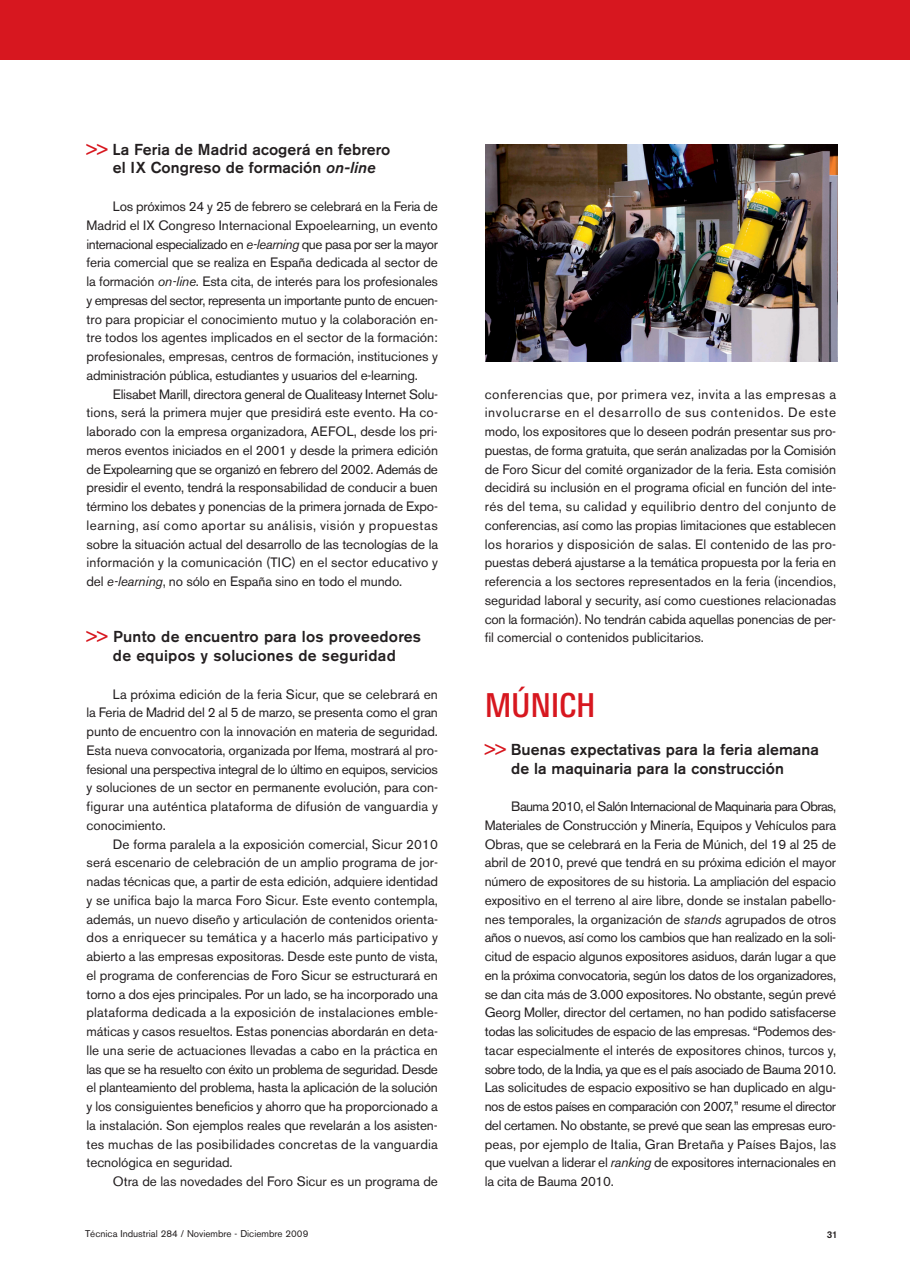
<style>
.page{position:relative;width:910px;height:1280px;background:#fff}
.page>*{position:absolute;margin:0;border:0;box-sizing:border-box;transform-origin:0 0}
.t1{font:500 condensed 33px "LT Univers";letter-spacing:-.01em;color:#d7171f}
.t2{font:500 15.75px/18.8px "Akzidenz Grotesk BE";letter-spacing:.005em;color:#231f20;text-align:center}
.t3{font:13.5px/18.8px "Akzidenz Grotesk BE";letter-spacing:-.005em;color:#231f20;text-align:justify}
.t4{font:9.75px "Akzidenz Grotesk BE";color:#231f20}
.t5{font:500 9.75px "Akzidenz Grotesk BE";color:#231f20}
.s1{color:#d7171f}
.s2{font-style:italic}
</style>
<div class="page">
<div style="left:0;top:0;width:910px;height:60px;background:#d7171f"></div>
<img style="left:485px;top:145px;width:353px;height:216px">
<p class="t2" style="left:113px;top:141px;width:279px;text-align:left;text-indent:-26px"><span class="s1">&gt;&gt;</span> La Feria de Madrid acogerá en febrero el IX Congreso de formación <span class="s2">on-line</span></p>
<p class="t3" style="left:87px;top:198px;width:353px;text-indent:26px">Los próximos 24 y 25 de febrero se celebrará en la Feria de Madrid el IX Congreso Internacional Expoelearning, un evento internacional especializado en <span class="s2">e-learning</span> que pasa por ser la mayor feria comercial que se realiza en España dedicada al sector de la formación <span class="s2">on-line</span>. Esta cita, de interés para los profesionales y empresas del sector, representa un importante punto de encuen&shy;tro para propiciar el conocimiento mutuo y la colaboración en&shy;tre todos los agentes implicados en el sector de la formación: profesionales, empresas, centros de formación, instituciones y administración pública, estudiantes y usuarios del e-learning.</p>
<p class="t3" style="left:87px;top:386px;width:353px;text-indent:26px">Elisabet Marill, directora general de Qualiteasy Internet Solu&shy;tions, será la primera mujer que presidirá este evento. Ha co&shy;laborado con la empresa organizadora, AEFOL, desde los pri&shy;meros eventos iniciados en el 2001 y desde la primera edición de Expolearning que se organizó en febrero del 2002. Además de presidir el evento, tendrá la responsabilidad de conducir a buen término los debates y ponencias de la primera jornada de Expo&shy;learning, así como aportar su análisis, visión y propuestas sobre la situación actual del desarrollo de las tecnologías de la información y la comunicación (TIC) en el sector educativo y del <span class="s2">e-learning</span>, no sólo en España sino en todo el mundo.</p>
<p class="t2" style="left:87px;top:629px;width:336px"><span class="s1">&gt;&gt;</span> Punto de encuentro para los proveedores de equipos y soluciones de seguridad</p>
<p class="t3" style="left:87px;top:686px;width:353px;text-indent:26px">La próxima edición de la feria Sicur, que se celebrará en la Feria de Madrid del 2 al 5 de marzo, se presenta como el gran punto de encuentro con la innovación en materia de seguridad.<br>Esta nueva convocatoria, organizada por Ifema, mostrará al pro&shy;fesional una perspectiva integral de lo último en equipos, servicios y soluciones de un sector en permanente evolución, para con&shy;figurar una auténtica plataforma de difusión de vanguardia y conocimiento.</p>
<p class="t3" style="left:87px;top:836px;width:353px;text-indent:26px">De forma paralela a la exposición comercial, Sicur 2010 será escenario de celebración de un amplio programa de jor&shy;nadas técnicas que, a partir de esta edición, adquiere identidad y se unifica bajo la marca Foro Sicur. Este evento contempla, además, un nuevo diseño y articulación de contenidos orienta&shy;dos a enriquecer su temática y a hacerlo más participativo y abierto a las empresas expositoras. Desde este punto de vista, el programa de conferencias de Foro Sicur se estructurará en torno a dos ejes principales. Por un lado, se ha incorporado una plataforma dedicada a la exposición de instalaciones emble&shy;máticas y casos resueltos. Estas ponencias abordarán en deta&shy;lle una serie de actuaciones llevadas a cabo en la práctica en las que se ha resuelto con éxito un problema de seguridad. Desde el planteamiento del problema, hasta la aplicación de la solución y los consiguientes beneficios y ahorro que ha proporcionado a la instalación. Son ejemplos reales que revelarán a los asisten&shy;tes muchas de las posibilidades concretas de la vanguardia tecnológica en seguridad.</p>
<p class="t3" style="left:113px;top:1173px;width:327px">Otra de las novedades del Foro Sicur es un programa de</p>
<p class="t3" style="left:485px;top:386px;width:353px">conferencias que, por primera vez, invita a las empresas a involucrarse en el desarrollo de sus contenidos. De este modo, los expositores que lo deseen podrán presentar sus pro&shy;puestas, de forma gratuita, que serán analizadas por la Comisión de Foro Sicur del comité organizador de la feria. Esta comisión decidirá su inclusión en el programa oficial en función del inte&shy;rés del tema, su calidad y equilibrio dentro del conjunto de conferencias, así como las propias limitaciones que establecen los horarios y disposición de salas. El contenido de las pro&shy;puestas deberá ajustarse a la temática propuesta por la feria en referencia a los sectores representados en la feria (incendios, seguridad laboral y security, así como cuestiones relacionadas con la formación). No tendrán cabida aquellas ponencias de per&shy;fil comercial o contenidos publicitarios.</p>
<h1 class="t1" style="left:485px;top:693px;width:112px">MÚNICH</h1>
<p class="t2" style="left:485px;top:741px;width:336px"><span class="s1">&gt;&gt;</span> Buenas expectativas para la feria alemana de la maquinaria para la construcción</p>
<p class="t3" style="left:485px;top:798px;width:353px;text-indent:26px">Bauma 2010, el Salón Internacional de Maquinaria para Obras, Materiales de Construcción y Minería, Equipos y Vehículos para Obras, que se celebrará en la Feria de Múnich, del 19 al 25 de abril de 2010, prevé que tendrá en su próxima edición el mayor número de expositores de su historia. La ampliación del espacio expositivo en el terreno al aire libre, donde se instalan pabello&shy;nes temporales, la organización de <span class="s2">stands</span> agrupados de otros años o nuevos, así como los cambios que han realizado en la soli&shy;citud de espacio algunos expositores asiduos, darán lugar a que en la próxima convocatoria, según los datos de los organizadores, se dan cita más de 3.000 expositores. No obstante, según prevé Georg Moller, director del certamen, no han podido satisfacerse todas las solicitudes de espacio de las empresas. “Podemos des&shy;tacar especialmente el interés de expositores chinos, turcos y, sobre todo, de la India, ya que es el país asociado de Bauma 2010.<br>Las solicitudes de espacio expositivo se han duplicado en algu&shy;nos de estos países en comparación con 2007,” resume el director del certamen. No obstante, se prevé que sean las empresas euro&shy;peas, por ejemplo de Italia, Gran Bretaña y Países Bajos, las que vuelvan a liderar el <span class="s2">ranking</span> de expositores internacionales en la cita de Bauma 2010.</p>
<p class="t4" style="left:85px;top:1230px;width:225px">Técnica Industrial 284 / Noviembre - Diciembre 2009</p>
<p class="t5" style="left:827px;top:1231px;width:12px">31</p>
</div>
